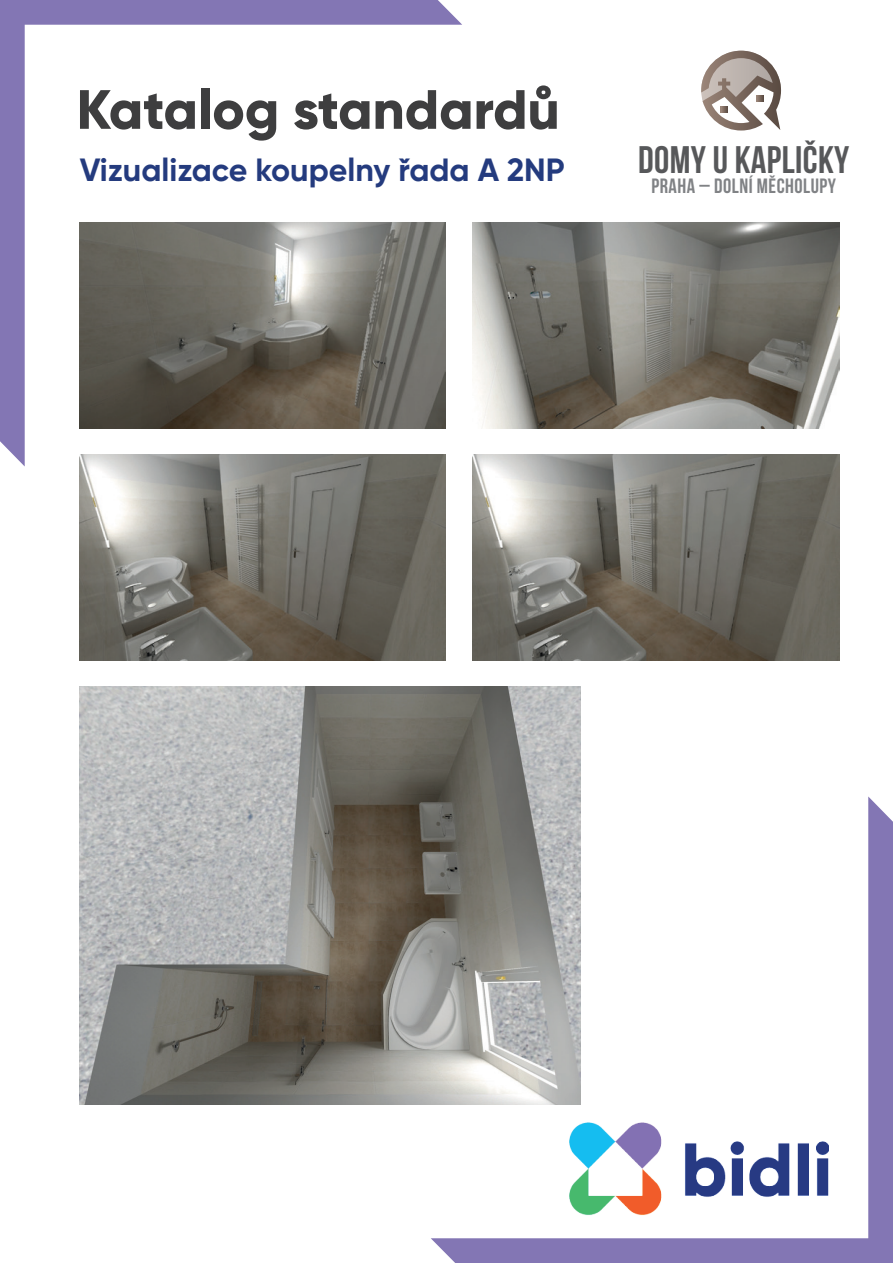
<style>
.page{position:relative;width:893px;height:1263px;background:#fff}
.page>*{position:absolute;margin:0;border:0;box-sizing:border-box;transform-origin:0 0}
.t1{font:800 55.2px "Gilroy";color:#3e3e3f}
.t2{font:38.4px "Bebas Neue";letter-spacing:.01em;color:#57585a}
.t3{font:700 32.1px "Gilroy";color:#243b7e}
.t4{font:20.7px "Bebas Neue";letter-spacing:.025em;color:#808285}
</style>
<div class="page">
<svg style="left:701px;top:51px;width:80px;height:80px"></svg>
<img style="left:473px;top:223px;width:366px;height:206px">
<img style="left:80px;top:466px;width:366px;height:195px">
<img style="left:80px;top:686px;width:501px;height:419px">
<img style="left:473px;top:454px;width:366px;height:207px">
<svg style="left:0;top:0;width:462px;height:466px"></svg>
<svg style="left:431px;top:796px;width:462px;height:467px"></svg>
<h1 class="t1" style="left:77px;top:75px;width:485px">Katalog standardů</h1>
<p class="t3" style="left:80px;top:149px;width:487px">Vizualizace koupelny řada A 2NP</p>
<p class="t2" style="left:638px;top:139px;width:213px">DOMY U KAPLIČKY</p>
<p class="t4" style="left:651px;top:175px;width:186px">PRAHA – DOLNÍ MĚCHOLUPY</p>
</div>
